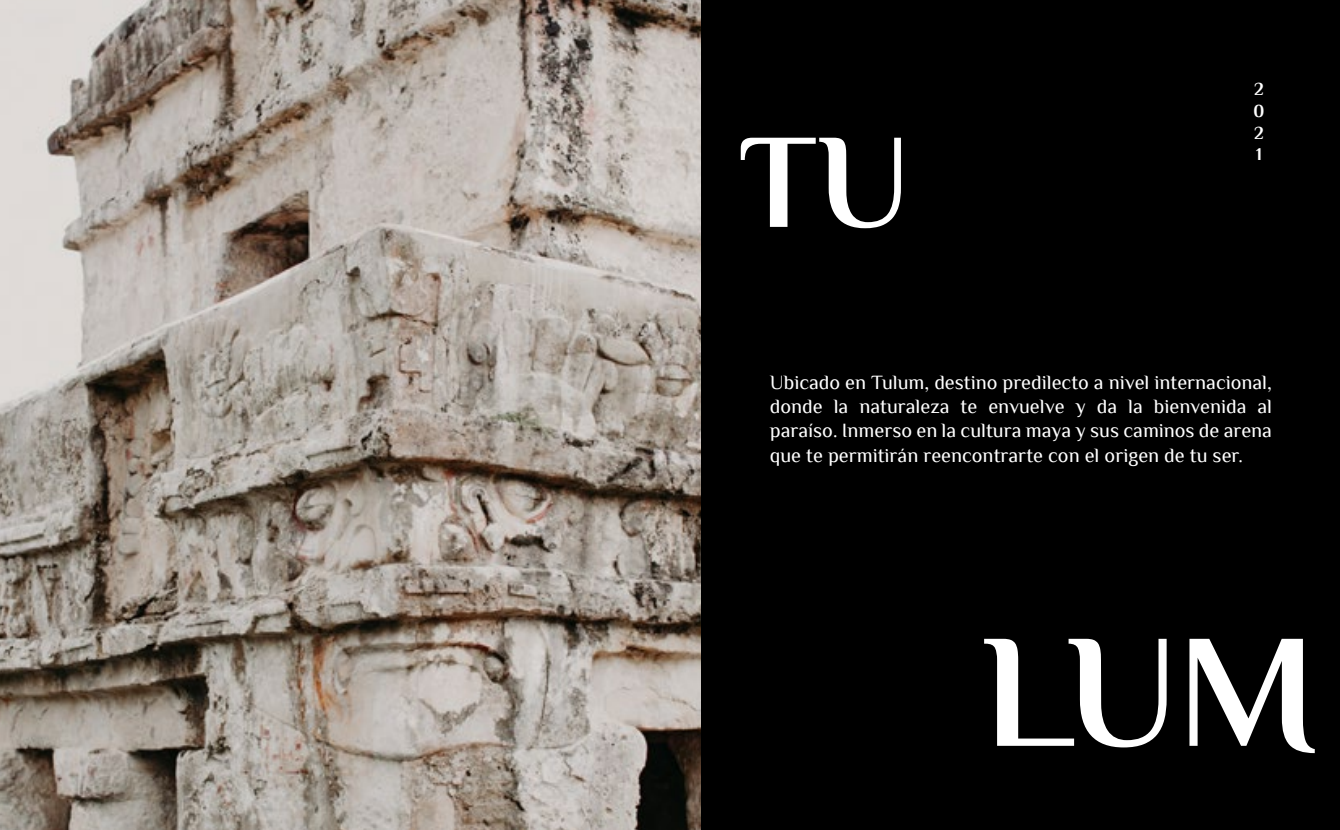
<style>
.page{position:relative;width:1340px;height:830px;background:#fff}
.page>*{position:absolute;margin:0;border:0;box-sizing:border-box;transform-origin:0 0}
.t1{font:700 162px "Philosopher";color:#fff}
.t2{font:700 135px "Philosopher";color:#fff}
.t3{font:20.25px/24.3px "Philosopher";color:#fff;text-align:justify}
.t4{font:700 18px/21.6px "Philosopher";color:#fff;text-align:justify}
</style>
<div class="page">
<img style="left:0;top:0;width:702px;height:829px">
<div style="left:702px;top:0;width:637px;height:829px;background:#000"></div>
<h2 class="t2" style="left:738px;top:110px;width:173px">TU</h2>
<p class="t4" style="left:1253px;top:79px;width:12px">2<br>0<br>2<br>1</p>
<p class="t3" style="left:770px;top:370px;width:503px">Ubicado en Tulum, destino predilecto a nivel internacional, donde la naturaleza te envuelve y da la bienvenida al paraíso. Inmerso en la cultura maya y sus caminos de arena que te permitirán reencontrarte con el origen de tu ser.</p>
<h1 class="t1" style="left:981px;top:605px;width:338px">LUM</h1>
</div>
